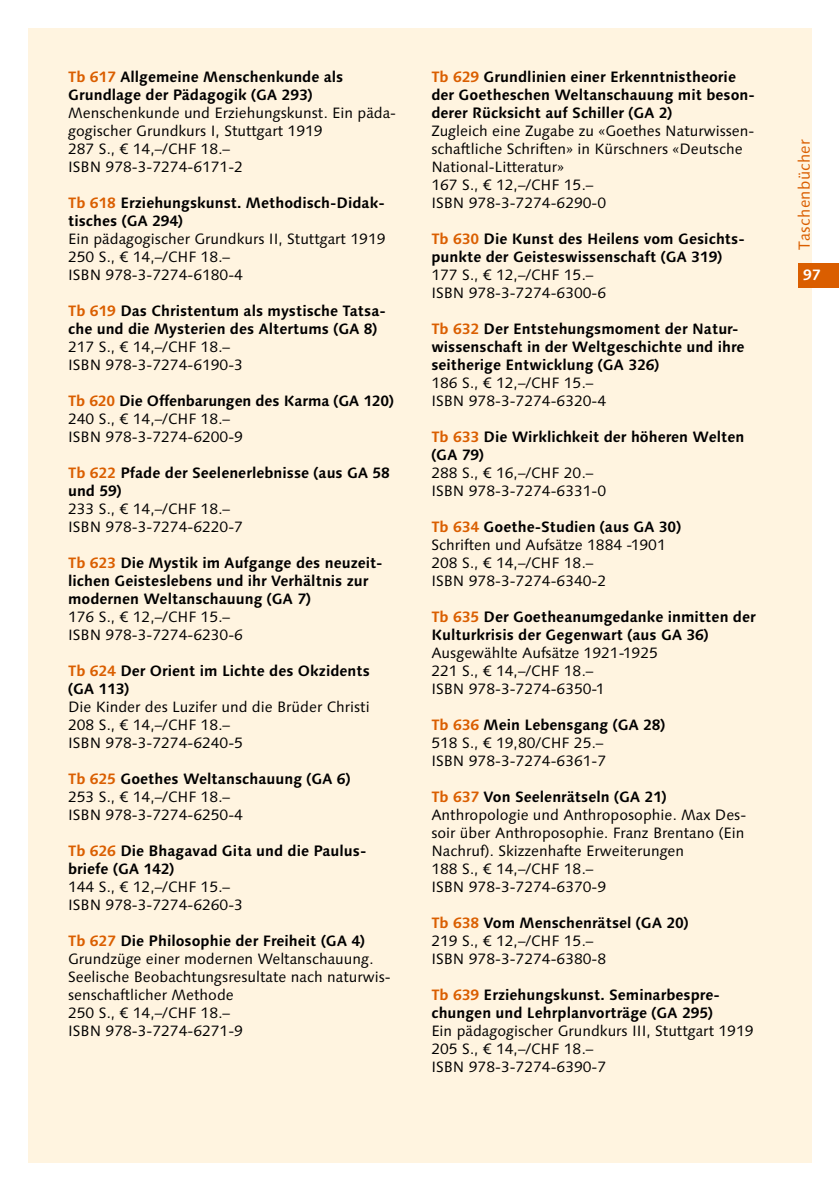
<style>
.page{position:relative;width:840px;height:1191px;background:#fff}
.page>*{position:absolute;margin:0;border:0;box-sizing:border-box;transform-origin:0 0}
.t1{font:16px "Linotype Syntax";letter-spacing:.02em;color:#da5e00}
.t2{font:15px/18px "Linotype Syntax";color:#000}
.t3{font:700 15px/18px "Linotype Syntax";color:#000}
.t4{font:700 15px "Linotype Syntax";color:#fff}
.s1{color:#da5e00}
.s2{font-weight:700;color:#da5e00}
.s3{font-weight:700}
</style>
<div class="page">
<div style="left:28px;top:28px;width:783px;height:1134px;background:#fff4e0"></div>
<div style="left:797px;top:264px;width:41px;height:24px;background:#da5e00"></div>
<p class="t3" style="left:68px;top:68px;width:277px"><span class="s1">Tb 617</span> Allgemeine Menschenkunde als<br>Grundlage der Pädagogik (GA 293)</p>
<p class="t2" style="left:68px;top:104px;width:329px">Menschenkunde und Erziehungskunst. Ein päda&shy;gogischer Grundkurs I, Stuttgart 1919<br>287 S., € 14,–/CHF 18.–<br>ISBN 978-3-7274-6171-2</p>
<p class="t3" style="left:68px;top:194px;width:318px"><span class="s1">Tb 618</span> Erziehungskunst. Methodisch-Didak&shy;tisches (GA 294)</p>
<p class="t2" style="left:68px;top:230px;width:319px">Ein pädagogischer Grundkurs II, Stuttgart 1919<br>250 S., € 14,–/CHF 18.–<br>ISBN 978-3-7274-6180-4</p>
<p class="t3" style="left:68px;top:302px;width:319px"><span class="s1">Tb 619</span> Das Christentum als mystische Tatsa&shy;che und die Mysterien des Altertums (GA 8)</p>
<p class="t2" style="left:68px;top:338px;width:176px">217 S., € 14,–/CHF 18.–<br>ISBN 978-3-7274-6190-3</p>
<p class="t2" style="left:68px;top:392px;width:327px"><span class="s2">Tb 620</span> <span class="s3">Die Offenbarungen des Karma (GA 120)<br></span>240 S., € 14,–/CHF 18.–<br>ISBN 978-3-7274-6200-9</p>
<p class="t3" style="left:68px;top:464px;width:323px"><span class="s1">Tb 622</span> Pfade der Seelenerlebnisse (aus GA 58 und 59)</p>
<p class="t2" style="left:68px;top:500px;width:176px">233 S., € 14,–/CHF 18.–<br>ISBN 978-3-7274-6220-7</p>
<p class="t3" style="left:68px;top:554px;width:316px"><span class="s1">Tb 623</span> Die Mystik im Aufgange des neuzeit&shy;lichen Geisteslebens und ihr Verhältnis zur modernen Weltanschauung (GA 7)</p>
<p class="t2" style="left:68px;top:608px;width:176px">176 S., € 12,–/CHF 15.–<br>ISBN 978-3-7274-6230-6</p>
<p class="t3" style="left:68px;top:662px;width:303px"><span class="s1">Tb 624</span> Der Orient im Lichte des Okzidents (GA 113)</p>
<p class="t2" style="left:68px;top:698px;width:303px">Die Kinder des Luzifer und die Brüder Christi<br>208 S., € 14,–/CHF 18.–<br>ISBN 978-3-7274-6240-5</p>
<p class="t2" style="left:68px;top:770px;width:284px"><span class="s2">Tb 625</span> <span class="s3">Goethes Weltanschauung (GA 6)<br></span>253 S., € 14,–/CHF 18.–<br>ISBN 978-3-7274-6250-4</p>
<p class="t3" style="left:68px;top:842px;width:300px"><span class="s1">Tb 626</span> Die Bhagavad Gita und die Paulus&shy;briefe (GA 142)</p>
<p class="t2" style="left:68px;top:878px;width:176px">144 S., € 12,–/CHF 15.–<br>ISBN 978-3-7274-6260-3</p>
<p class="t2" style="left:68px;top:932px;width:324px"><span class="s2">Tb 627</span> <span class="s3">Die Philosophie der Freiheit (GA 4)<br></span>Grundzüge einer modernen Weltanschauung.<br>Seelische Beobachtungsresultate nach naturwis&shy;senschaftlicher Methode<br>250 S., € 14,–/CHF 18.–<br>ISBN 978-3-7274-6271-9</p>
<p class="t3" style="left:431px;top:68px;width:325px"><span class="s1">Tb 629</span> Grundlinien einer Erkenntnistheorie der Goetheschen Weltanschauung mit beson&shy;derer Rücksicht auf Schiller (GA 2)</p>
<p class="t2" style="left:431px;top:122px;width:324px">Zugleich eine Zugabe zu «Goethes Naturwissen&shy;schaftliche Schriften» in Kürschners «Deutsche National-Litteratur»<br>167 S., € 12,–/CHF 15.–<br>ISBN 978-3-7274-6290-0</p>
<p class="t3" style="left:431px;top:230px;width:315px"><span class="s1">Tb 630</span> Die Kunst des Heilens vom Gesichts&shy;punkte der Geisteswissenschaft (GA 319)</p>
<p class="t2" style="left:431px;top:266px;width:176px">177 S., € 12,–/CHF 15.–<br>ISBN 978-3-7274-6300-6</p>
<p class="t3" style="left:431px;top:320px;width:314px"><span class="s1">Tb 632</span> Der Entstehungsmoment der Natur&shy;wissenschaft in der Weltgeschichte und ihre seitherige Entwicklung (GA 326)</p>
<p class="t2" style="left:431px;top:374px;width:176px">186 S., € 12,–/CHF 15.–<br>ISBN 978-3-7274-6320-4</p>
<p class="t3" style="left:431px;top:428px;width:314px"><span class="s1">Tb 633</span> Die Wirklichkeit der höheren Welten (GA 79)</p>
<p class="t2" style="left:431px;top:464px;width:176px">288 S., € 16,–/CHF 20.–<br>ISBN 978-3-7274-6331-0</p>
<p class="t2" style="left:431px;top:518px;width:251px"><span class="s2">Tb 634</span> <span class="s3">Goethe-Studien (aus GA 30)<br></span>Schriften und Aufsätze 1884 -1901<br>208 S., € 14,–/CHF 18.–<br>ISBN 978-3-7274-6340-2</p>
<p class="t3" style="left:431px;top:608px;width:326px"><span class="s1">Tb 635</span> Der Goetheanumgedanke inmitten der<br>Kulturkrisis der Gegenwart (aus GA 36)</p>
<p class="t2" style="left:431px;top:644px;width:228px">Ausgewählte Aufsätze 1921-1925<br>221 S., € 14,–/CHF 18.–<br>ISBN 978-3-7274-6350-1</p>
<p class="t2" style="left:431px;top:716px;width:236px"><span class="s2">Tb 636</span> <span class="s3">Mein Lebensgang (GA 28)<br></span>518 S., € 19,80/CHF 25.–<br>ISBN 978-3-7274-6361-7</p>
<p class="t2" style="left:431px;top:788px;width:316px"><span class="s2">Tb 637</span> <span class="s3">Von Seelenrätseln (GA 21)<br></span>Anthropologie und Anthroposophie. Max Des&shy;soir über Anthroposophie. Franz Brentano (Ein Nachruf). Skizzenhafte Erweiterungen<br>188 S., € 14,–/CHF 18.–<br>ISBN 978-3-7274-6370-9</p>
<p class="t2" style="left:431px;top:914px;width:259px"><span class="s2">Tb 638</span> <span class="s3">Vom Menschenrätsel (GA 20)<br></span>219 S., € 12,–/CHF 15.–<br>ISBN 978-3-7274-6380-8</p>
<p class="t3" style="left:431px;top:986px;width:290px"><span class="s1">Tb 639</span> Erziehungskunst. Seminarbespre&shy;chungen und Lehrplanvorträge (GA 295)</p>
<p class="t2" style="left:431px;top:1022px;width:323px">Ein pädagogischer Grundkurs III, Stuttgart 1919<br>205 S., € 14,–/CHF 18.–<br>ISBN 978-3-7274-6390-7</p>
<p class="t1" style="left:794px;top:250px;width:112px;rotate:-90deg">Taschenbücher</p>
<p class="t4" style="left:802px;top:265px;width:19px">97</p>
</div>
